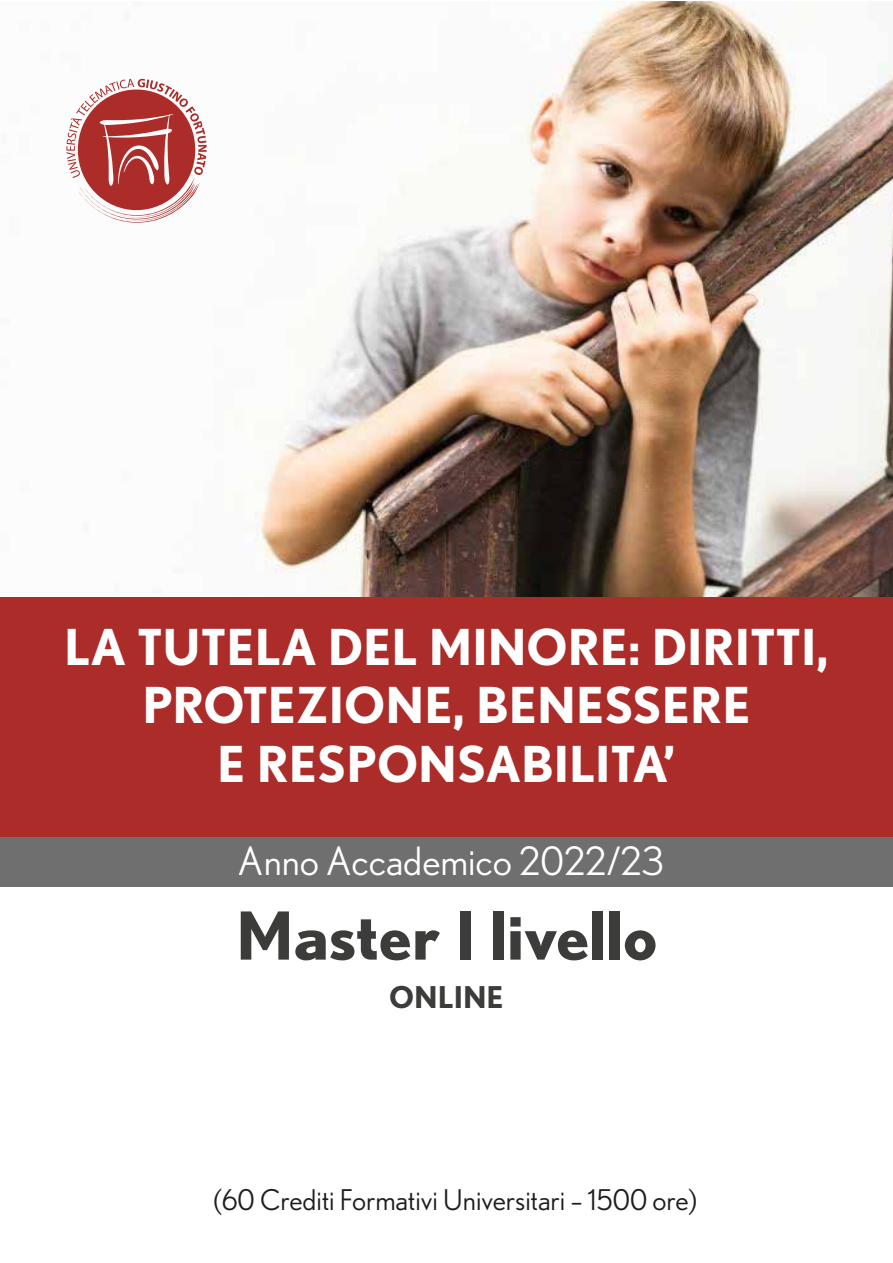
<style>
.page{position:relative;width:893px;height:1263px;background:#fff}
.page>*{position:absolute;margin:0;border:0;box-sizing:border-box;transform-origin:0 0}
.t1{font:700 66px "Nobel";color:#3c3c3b}
.t2{font:700 49.5px/58.5px "Nobel";color:#fff;text-align:center}
.t3{font:39px "Nobel";color:#fff}
.t4{font:700 30px "Nobel";color:#3c3c3b}
.t5{font:28.5px "Nobel";color:#1d1d1b}
</style>
<div class="page">
<img style="left:0;top:1px;width:893px;height:597px">
<svg style="left:66px;top:79px;width:141px;height:145px"></svg>
<div style="left:0;top:598px;width:893px;height:240px;background:#ab2c29"></div>
<div style="left:0;top:838px;width:893px;height:49px;background:#706f6f"></div>
<p class="t2" style="left:64px;top:617px;width:766px">LA TUTELA DEL MINORE: DIRITTI,<br>PROTEZIONE, BENESSERE<br>E RESPONSABILITA’</p>
<p class="t3" style="left:238px;top:838px;width:428px">Anno Accademico 2022/23</p>
<h1 class="t1" style="left:236px;top:896px;width:423px">Master I livello</h1>
<p class="t4" style="left:389px;top:979px;width:116px">ONLINE</p>
<p class="t5" style="left:213px;top:1183px;width:485px">(60 Crediti Formativi Universitari – 1500 ore)</p>
</div>
